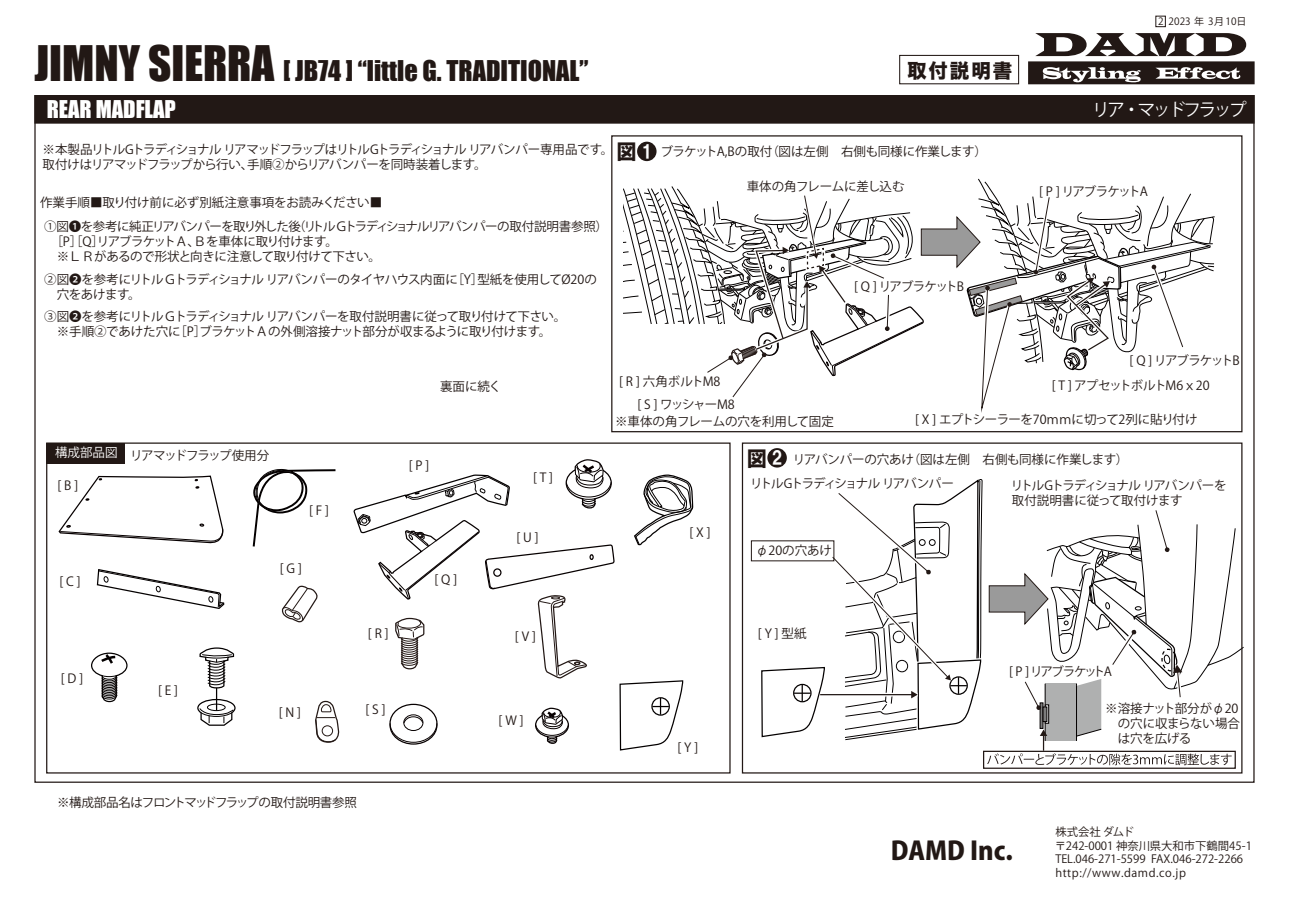
<style>
.page{position:relative;width:1290px;height:911px;background:#fff}
.page>*{position:absolute;margin:0;border:0;box-sizing:border-box;transform-origin:0 0}
.t1{font:45px "Impact";color:#221815}
.t2{font:26.25px "Impact";color:#221815}
.t3{font:800 25.25px "Koz Go Pr 6 N";color:#221815}
.t4{font:22.5px "Impact";color:#fff}
.t5{font:21px "HGP Soei Kakugothic UB";color:#221815}
.t6{font:19.5px "Hira Kaku Std N W8";letter-spacing:.1em;color:#221815}
.t7{font:17.5px "Koz Go Pr 6 N";letter-spacing:-.13em;color:#fff}
.t8{font:12.5px/15px "Koz Go Pr 6 N";letter-spacing:-.04em;color:#221815}
.t9{font:12.5px/15px "Koz Go Pr 6 N";letter-spacing:-.07em;color:#221815}
.t10{font:12.5px/15px "Koz Go Pr 6 N";letter-spacing:-.02em;color:#221815}
.t11{font:12.5px "Koz Go Pr 6 N";letter-spacing:-.01em;color:#221815}
.t12{font:12.5px "Koz Go Pr 6 N";letter-spacing:-.09em;color:#221815}
.t13{font:12.5px/15px "Koz Go Pr 6 N";letter-spacing:-.005em;color:#221815}
.t14{font:12.5px "Koz Go Pr 6 N";color:#221815}
.t15{font:12.5px "Koz Go Pr 6 N";letter-spacing:-.06em;color:#221815}
.t16{font:12.5px "Koz Go Pr 6 N";letter-spacing:-.015em;color:#221815}
.t17{font:12.5px "Koz Go Pr 6 N";letter-spacing:-.08em;color:#221815}
.t18{font:12.5px "Koz Go Pr 6 N";letter-spacing:-.13em;color:#221815}
.t19{font:12.5px "Koz Go Pr 6 N";color:#fff}
.t20{font:11.38px/13.6px "Koz Go Pr 6 N";color:#221815}
.t21{font:10px "Koz Go Pr 6 N";color:#221815}
.s1{font-size:18px;color:#fff}
.s2{font-family:"MS Gothic"}
</style>
<div class="page">
<svg style="left:58px;top:475px;width:166px;height:69px"></svg>
<svg style="left:91px;top:652px;width:37px;height:51px"></svg>
<svg style="left:253px;top:469px;width:82px;height:77px"></svg>
<svg style="left:281px;top:585px;width:37px;height:37px"></svg>
<svg style="left:96px;top:569px;width:129px;height:40px"></svg>
<svg style="left:197px;top:647px;width:39px;height:79px"></svg>
<svg style="left:354px;top:459px;width:339px;height:315px"></svg>
<svg style="left:1028px;top:33px;width:226px;height:51px"></svg>
<div style="left:899px;top:55px;width:120px;height:29px;border:1px solid #221815"></div>
<div style="left:34px;top:95px;width:1220px;height:29px;background:#221815;border:1px solid #221815"></div>
<div style="left:637px;top:142px;width:19px;height:19px;background:#221815;border-radius:50%"></div>
<div style="left:767px;top:448px;width:20px;height:19px;background:#221815;border-radius:50%"></div>
<div style="left:47px;top:443px;width:78px;height:20px;background:#221815"></div>
<svg style="left:594px;top:153px;width:621px;height:290px"></svg>
<svg style="left:760px;top:479px;width:484px;height:304px"></svg>
<svg style="left:315px;top:700px;width:25px;height:43px"></svg>
<h1 class="t1" style="left:34px;top:29px;width:242px">JIMNY SIERRA</h1>
<h2 class="t2" style="left:283px;top:51px;width:307px">[ JB74 ] “little G. TRADITIONAL”</h2>
<h3 class="t6" style="left:907px;top:59px;width:107px">取付説明書</h3>
<p class="t21" style="left:1158px;top:16px;width:90px">2 2023 年 3月10日</p>
<h3 class="t4" style="left:47px;top:91px;width:131px">REAR MADFLAP</h3>
<h3 class="t7" style="left:1092px;top:100px;width:156px">リア・マッドフラップ</h3>
<p class="t9" style="left:43px;top:142px;width:572px">※本製品リトルGトラディショナルリアマッドフラップはリトルGトラディショナルリアバンパー専用品です。取付けはリアマッドフラップから行い、手順②からリアバンパーを同時装着します。</p>
<p class="t14" style="left:40px;top:195px;width:344px">作業手順■取り付け前に必ず別紙注意事項をお読みください■</p>
<p class="t8" style="left:44px;top:219px;width:565px">①図❶を参考に純正リアバンパーを取り外した後（リトルＧトラディショナルリアバンパーの取付説明書参照）</p>
<p class="t15" style="left:51px;top:234px;width:289px">［P］［Q］リアブラケットＡ、Ｂを車体に取り付けます。</p>
<p class="t8" style="left:44px;top:249px;width:338px">　※ＬＲがあるので形状と向きに注意して取り付けて下さい。</p>
<p class="t10" style="left:57px;top:273px;width:542px;text-indent:-12px">②図❷を参考にリトルＧトラディショナルリアバンパーのタイヤハウス内面に［Y］型紙を使用してØ20の穴をあけます。</p>
<p class="t8" style="left:44px;top:309px;width:524px">③図❷を参考にリトルＧトラディショナルリアバンパーを取付説明書に従って取り付けて下さい。　※手順②であけた穴に［P］ブラケットＡの外側溶接ナット部分が収まるように取り付けます。</p>
<p class="t19" style="left:55px;top:446px;width:64px">構成部品図</p>
<p class="t8" style="left:58px;top:478px;width:22px">[ B ]</p>
<p class="t17" style="left:130px;top:448px;width:141px">リアマッドフラップ使用分</p>
<p class="t8" style="left:309px;top:503px;width:22px">[ F ]</p>
<p class="t8" style="left:59px;top:574px;width:23px">[ C ]</p>
<p class="t8" style="left:280px;top:561px;width:24px">[ G ]</p>
<p class="t8" style="left:440px;top:379px;width:63px">裏面に続く</p>
<p class="t8" style="left:409px;top:458px;width:22px">[ P ]</p>
<p class="t8" style="left:434px;top:572px;width:24px">[ Q ]</p>
<p class="t8" style="left:533px;top:470px;width:22px">[ T ]</p>
<p class="t8" style="left:516px;top:530px;width:24px">[ U ]</p>
<h3 class="t5" style="left:616px;top:141px;width:38px">図<span class="s1">1</span></h3>
<p class="t11" style="left:661px;top:145px;width:328px">ブラケットA,Bの取付（図は左側　右側も同様に作業します）</p>
<p class="t16" style="left:747px;top:179px;width:159px">車体の角フレームに差し込む</p>
<p class="t12" style="left:1039px;top:184px;width:110px">[ P ] リアブラケットA</p>
<p class="t12" style="left:854px;top:279px;width:111px">[ Q ] リアブラケットB</p>
<p class="t12" style="left:1129px;top:354px;width:111px">[ Q ] リアブラケットB</p>
<p class="t8" style="left:637px;top:370px;width:99px;line-height:22.9px;text-indent:-18px">[ R ] 六角ボルトM8<br>[ S ] ワッシャーM8</p>
<p class="t8" style="left:1052px;top:378px;width:159px">[ T ] アプセットボルトM6ｘ20</p>
<p class="t10" style="left:615px;top:414px;width:220px">※車体の角フレームの穴を利用して固定</p>
<p class="t8" style="left:915px;top:412px;width:284px">[ X ] エプトシーラーを70ｍｍに切って2列に貼り付け</p>
<h3 class="t5" style="left:746px;top:447px;width:38px">図<span class="s1">2</span></h3>
<p class="t11" style="left:793px;top:452px;width:337px">リアバンパーの穴あけ（図は左側　右側も同様に作業します）</p>
<p class="t8" style="left:689px;top:525px;width:23px">[ X ]</p>
<p class="t12" style="left:750px;top:477px;width:205px">リトルGトラディショナルリアバンパー</p>
<p class="t8" style="left:756px;top:543px;width:77px"><span class="s2">φ</span>20の穴あけ</p>
<p class="t8" style="left:1011px;top:478px;width:217px">リトルGトラディショナルリアバンパーを取付説明書に従って取付けます</p>
<p class="t8" style="left:61px;top:671px;width:24px">[ D ]</p>
<p class="t8" style="left:158px;top:683px;width:22px">[ E ]</p>
<p class="t8" style="left:279px;top:704px;width:24px">[ N ]</p>
<p class="t8" style="left:368px;top:626px;width:22px">[ R ]</p>
<p class="t8" style="left:365px;top:702px;width:22px">[ S ]</p>
<p class="t8" style="left:515px;top:629px;width:23px">[ V ]</p>
<p class="t8" style="left:499px;top:713px;width:27px">[ W ]</p>
<p class="t8" style="left:677px;top:740px;width:22px">[ Y ]</p>
<p class="t8" style="left:758px;top:626px;width:50px">[ Y ] 型紙</p>
<p class="t18" style="left:1009px;top:664px;width:105px">[ P ] リアブラケットA</p>
<p class="t13" style="left:1105px;top:701px;width:136px">※溶接ナット部分が<span class="s2">φ</span>20　の穴に収まらない場合　は穴を広げる</p>
<p class="t8" style="left:57px;top:795px;width:301px">※構成部品名はフロントマッドフラップの取付説明書参照</p>
<h3 class="t3" style="left:891px;top:836px;width:124px">DAMD Inc.</h3>
<p class="t20" style="left:1055px;top:825px;width:198px">株式会社ダムド<br>〒242-0001 神奈川県大和市下鶴間45-1<br>TEL.046-271-5599 FAX.046-272-2266 http://www.damd.co.jp</p>
</div>
